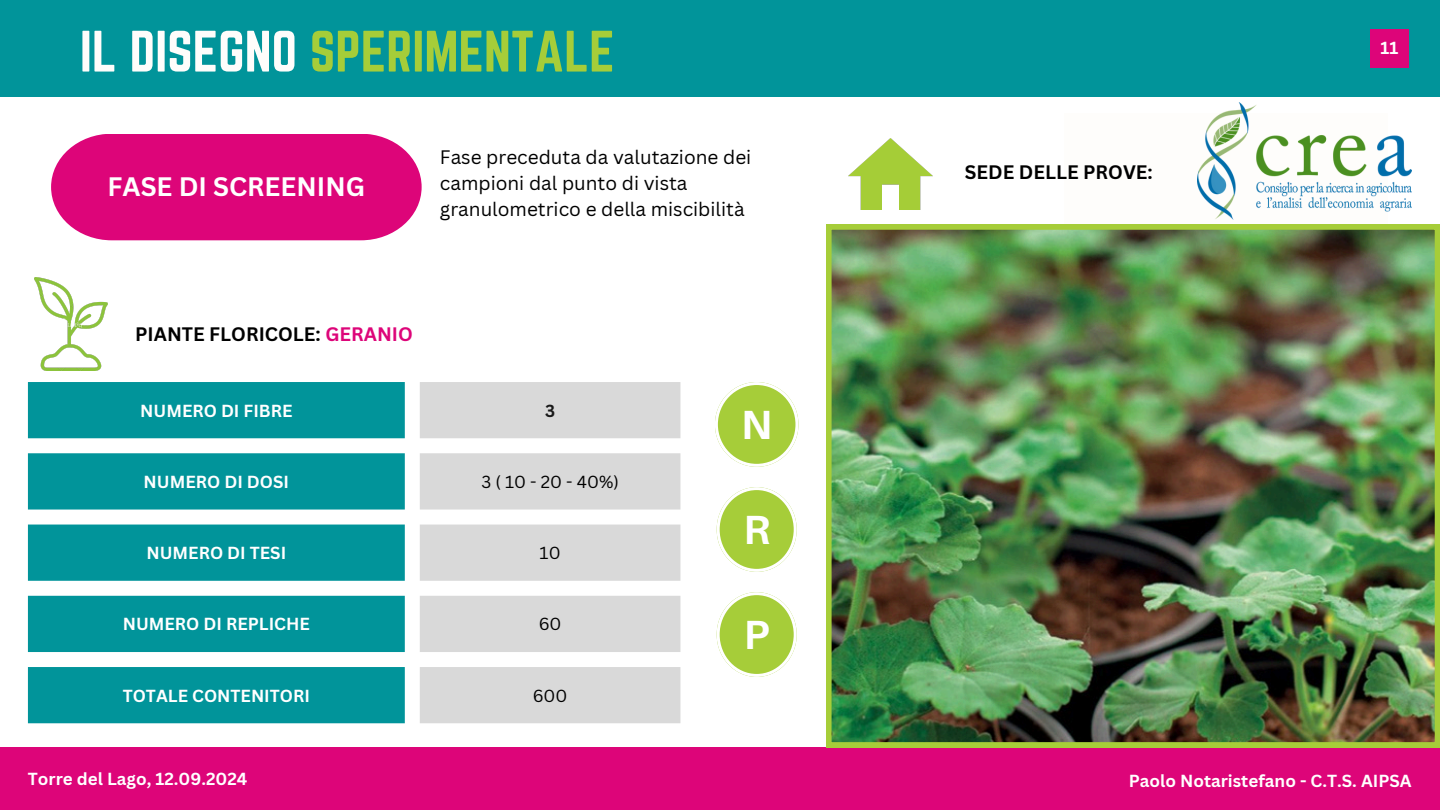
<style>
.page{position:relative;width:1440px;height:810px;background:#fff}
.page>*{position:absolute;margin:0;border:0;box-sizing:border-box;transform-origin:0 0}
.t1{font:51px "Norwester";color:#a6cd39}
.t2{font:700 40.8px "Aileron";color:#fff}
.t3{font:700 26px "Canva Sans";color:#fff}
.t4{font:19px/26.2px "Canva Sans";color:#000}
.t5{font:700 19px "Canva Sans";color:#000}
.t6{font:700 17px "Canva Sans";color:#fff}
.t7{font:17px "Canva Sans";color:#000}
.t8{font:700 17px "Canva Sans";color:#fefeff}
.t9{font:700 17px "Canva Sans";color:#191919}
.s1{color:#fefdfb}
.s2{color:#dd0579}
</style>
<div class="page">
<div style="left:0;top:0;width:1440px;height:96px;background:#01949a"></div>
<div style="left:0;top:747px;width:1440px;height:63px;background:#dd0579"></div>
<svg style="left:51px;top:134px;width:371px;height:106px;background:#df1682"></svg>
<svg style="left:28px;top:382px;width:377px;height:341px;fill:#01949a"></svg>
<svg style="left:420px;top:382px;width:260px;height:341px;fill:#d9d9d9"></svg>
<svg style="left:715px;top:382px;width:83px;height:85px"></svg>
<svg style="left:717px;top:487px;width:80px;height:85px"></svg>
<div style="left:1064px;top:113px;width:324px;height:179px;background:#fefdfb"></div>
<img style="left:1198px;top:103px;width:214px;height:116px">
<img style="left:826px;top:224px;width:614px;height:523px">
<svg style="left:717px;top:592px;width:80px;height:85px"></svg>
<img style="left:849px;top:138px;width:84px;height:71px">
<img style="left:35px;top:278px;width:72px;height:92px">
<div style="left:1370px;top:29px;width:39px;height:38px;background:#dd0579"></div>
<p class="t1" style="left:80px;top:21px;width:536px"><span class="s1">IL DISEGNO</span> SPERIMENTALE</p>
<p class="t6" style="left:1381px;top:36px;width:19px">11</p>
<p class="t3" style="left:108px;top:168px;width:259px">FASE DI SCREENING</p>
<p class="t4" style="left:440px;top:143px;width:313px">Fase preceduta da valutazione dei campioni dal punto di vista granulometrico e della miscibilità</p>
<p class="t5" style="left:135px;top:321px;width:279px">PIANTE FLORICOLE: <span class="s2">GERANIO</span></p>
<h2 class="t6" style="left:140px;top:398px;width:154px">NUMERO DI FIBRE</h2>
<h4 class="t9" style="left:545px;top:398px;width:12px">3</h4>
<p class="t8" style="left:144px;top:470px;width:147px">NUMERO DI DOSI</p>
<h3 class="t7" style="left:481px;top:470px;width:139px">3(10-20-40%)</h3>
<p class="t6" style="left:146px;top:541px;width:141px">NUMERO DI TESI</p>
<p class="t7" style="left:540px;top:541px;width:22px">10</p>
<p class="t6" style="left:123px;top:612px;width:189px">NUMERO DI REPLICHE</p>
<p class="t7" style="left:539px;top:612px;width:24px">60</p>
<p class="t6" style="left:123px;top:683px;width:189px">TOTALE CONTENITORI</p>
<p class="t7" style="left:533px;top:683px;width:36px">600</p>
<p class="t6" style="left:28px;top:767px;width:221px">Torre del Lago, 12.09.2024</p>
<p class="t2" style="left:741px;top:399px;width:32px">N</p>
<p class="t2" style="left:743px;top:505px;width:28px">R</p>
<p class="t2" style="left:744px;top:610px;width:27px">P</p>
<p class="t5" style="left:965px;top:158px;width:189px">SEDE DELLE PROVE:</p>
<p class="t6" style="left:1129px;top:768px;width:284px">Paolo Notaristefano - C.T.S. AIPSA</p>
</div>
